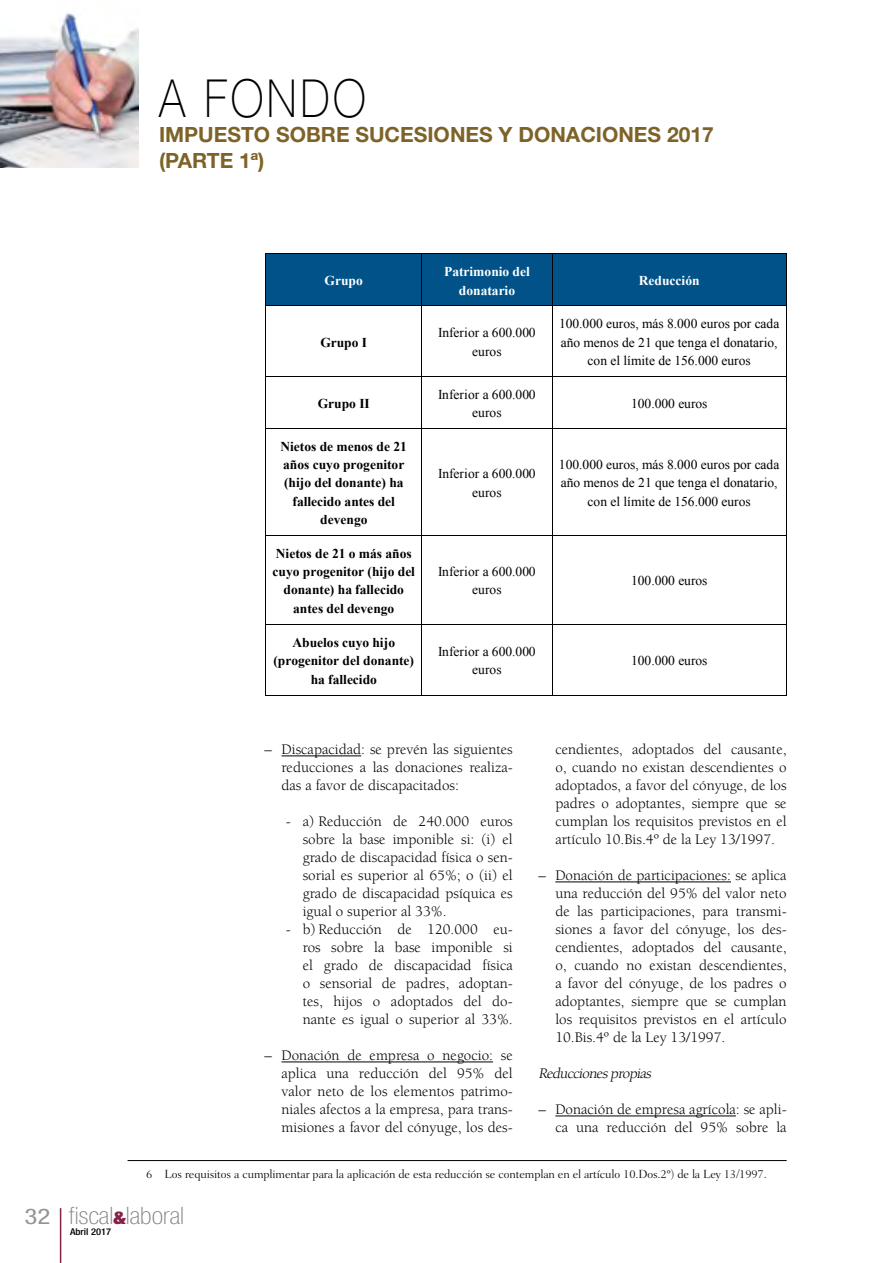
<style>
.page{position:relative;width:893px;height:1263px;background:#fff}
.page>*{position:absolute;margin:0;border:0;box-sizing:border-box;transform-origin:0 0}
.t1{font:100 52.5px "Helvetica Neue LT Std";letter-spacing:.08em;color:#000;scale:.84 1}
.t2{font:100 condensed 24px "Helvetica Neue LT Std";color:#808285;scale:1.12 1}
.t3{font:condensed 21.6px "Helvetica Neue LT Std";color:#939598;scale:1.25 1}
.t4{font:700 21px/25.2px "Helvetica Neue LT Std";color:#7e6328}
.t5{font:15px/18px "Berkeley Std";color:#000;text-align:justify}
.t6{font:italic 15px "Berkeley Std";color:#000}
.t7{font:13.5px/18.3px "Times New Roman";color:#000;text-align:center}
.t8{font:700 13.5px/18.3px "Times New Roman";color:#000;text-align:center}
.t9{font:700 13.5px/18.5px "Times New Roman";color:#fff;text-align:center}
.t10{font:300 12px "Fairfield LT Std";letter-spacing:-.01em;color:#000}
.t11{font:500 condensed 9.3px "Helvetica Neue LT Std";color:#000;scale:1.12 1}
.s1{font-weight:900;font-size:17.4px;color:#862149}
</style>
<div class="page">
<hr style="left:60px;top:1208px;width:1px;height:55px;background:#862149">
<img style="left:0;top:13px;width:138px;height:155px">
<hr style="left:281px;top:755px;width:80px;height:1px;background:#000">
<hr style="left:281px;top:1061px;width:212px;height:1px;background:#000">
<hr style="left:555px;top:881px;width:176px;height:1px;background:#000">
<hr style="left:555px;top:1115px;width:181px;height:1px;background:#000">
<hr style="left:128px;top:1160px;width:659px;height:1px;background:#000">
<div style="left:266px;top:254px;width:156px;height:9px;background:#005288"></div>
<div style="left:266px;top:263px;width:6px;height:33px;background:#005288"></div>
<div style="left:415px;top:263px;width:7px;height:33px;background:#005288"></div>
<div style="left:266px;top:296px;width:156px;height:10px;background:#005288"></div>
<div style="left:272px;top:263px;width:143px;height:33px;background:#005288"></div>
<div style="left:422px;top:254px;width:6px;height:52px;background:#005288"></div>
<div style="left:545px;top:254px;width:7px;height:52px;background:#005288"></div>
<div style="left:428px;top:254px;width:117px;height:26px;background:#005288"></div>
<div style="left:428px;top:280px;width:117px;height:26px;background:#005288"></div>
<div style="left:552px;top:254px;width:234px;height:9px;background:#005288"></div>
<div style="left:552px;top:263px;width:7px;height:33px;background:#005288"></div>
<div style="left:780px;top:263px;width:6px;height:33px;background:#005288"></div>
<div style="left:552px;top:296px;width:234px;height:10px;background:#005288"></div>
<div style="left:559px;top:263px;width:221px;height:33px;background:#005288"></div>
<hr style="left:266px;top:253px;width:156px;height:1px;background:#000">
<hr style="left:422px;top:253px;width:130px;height:1px;background:#000">
<hr style="left:552px;top:253px;width:234px;height:1px;background:#000">
<hr style="left:265px;top:254px;width:1px;height:52px;background:#000">
<hr style="left:422px;top:254px;width:1px;height:52px;background:#000">
<hr style="left:552px;top:254px;width:1px;height:52px;background:#000">
<hr style="left:786px;top:254px;width:1px;height:52px;background:#000">
<hr style="left:266px;top:306px;width:156px;height:1px;background:#000">
<hr style="left:422px;top:306px;width:130px;height:1px;background:#000">
<hr style="left:552px;top:306px;width:234px;height:1px;background:#000">
<hr style="left:265px;top:306px;width:1px;height:70px;background:#000">
<hr style="left:422px;top:306px;width:1px;height:70px;background:#000">
<hr style="left:552px;top:306px;width:1px;height:70px;background:#000">
<hr style="left:786px;top:306px;width:1px;height:70px;background:#000">
<hr style="left:266px;top:376px;width:156px;height:1px;background:#000">
<hr style="left:422px;top:376px;width:130px;height:1px;background:#000">
<hr style="left:552px;top:376px;width:234px;height:1px;background:#000">
<hr style="left:265px;top:377px;width:1px;height:51px;background:#000">
<hr style="left:422px;top:377px;width:1px;height:51px;background:#000">
<hr style="left:552px;top:377px;width:1px;height:51px;background:#000">
<hr style="left:786px;top:377px;width:1px;height:51px;background:#000">
<hr style="left:266px;top:428px;width:156px;height:1px;background:#000">
<hr style="left:422px;top:428px;width:130px;height:1px;background:#000">
<hr style="left:552px;top:428px;width:234px;height:1px;background:#000">
<hr style="left:265px;top:429px;width:1px;height:106px;background:#000">
<hr style="left:422px;top:429px;width:1px;height:106px;background:#000">
<hr style="left:552px;top:429px;width:1px;height:106px;background:#000">
<hr style="left:786px;top:429px;width:1px;height:106px;background:#000">
<hr style="left:266px;top:535px;width:156px;height:1px;background:#000">
<hr style="left:422px;top:535px;width:130px;height:1px;background:#000">
<hr style="left:552px;top:535px;width:234px;height:1px;background:#000">
<hr style="left:265px;top:536px;width:1px;height:88px;background:#000">
<hr style="left:422px;top:536px;width:1px;height:88px;background:#000">
<hr style="left:552px;top:536px;width:1px;height:88px;background:#000">
<hr style="left:786px;top:536px;width:1px;height:88px;background:#000">
<hr style="left:266px;top:624px;width:156px;height:1px;background:#000">
<hr style="left:422px;top:624px;width:130px;height:1px;background:#000">
<hr style="left:552px;top:624px;width:234px;height:1px;background:#000">
<hr style="left:265px;top:624px;width:1px;height:71px;background:#000">
<hr style="left:266px;top:695px;width:156px;height:1px;background:#000">
<hr style="left:422px;top:624px;width:1px;height:71px;background:#000">
<hr style="left:422px;top:695px;width:130px;height:1px;background:#000">
<hr style="left:552px;top:624px;width:1px;height:71px;background:#000">
<hr style="left:552px;top:695px;width:234px;height:1px;background:#000">
<hr style="left:786px;top:624px;width:1px;height:71px;background:#000">
<h1 class="t1" style="left:159px;top:68px;width:248px">A FONDO</h1>
<h3 class="t4" style="left:159px;top:122px;width:556px">IMPUESTO SOBRE SUCESIONES Y DONACIONES 2017 (PARTE 1ª)</h3>
<p class="t9" style="left:325px;top:271px;width:40px">Grupo</p>
<p class="t9" style="left:444px;top:262px;width:87px">Patrimonio del donatario</p>
<p class="t9" style="left:639px;top:271px;width:62px">Reducción</p>
<p class="t8" style="left:320px;top:333px;width:48px">Grupo I</p>
<p class="t7" style="left:438px;top:323px;width:99px">Inferior a 600.000 euros</p>
<p class="t7" style="left:559px;top:314px;width:222px">100.000 euros, más 8.000 euros por cada año menos de 21 que tenga el donatario, con el límite de 156.000 euros</p>
<p class="t8" style="left:318px;top:394px;width:54px">Grupo II</p>
<p class="t7" style="left:438px;top:385px;width:99px">Inferior a 600.000 euros</p>
<p class="t7" style="left:631px;top:394px;width:78px">100.000 euros</p>
<p class="t8" style="left:280px;top:437px;width:128px">Nietos de menos de 21 años cuyo progenitor (hijo del donante) ha fallecido antes del devengo</p>
<p class="t7" style="left:438px;top:464px;width:99px">Inferior a 600.000 euros</p>
<p class="t7" style="left:559px;top:455px;width:222px">100.000 euros, más 8.000 euros por cada año menos de 21 que tenga el donatario, con el límite de 156.000 euros</p>
<p class="t8" style="left:272px;top:544px;width:144px">Nietos de 21 o más años cuyo progenitor (hijo del donante) ha fallecido antes del devengo</p>
<p class="t7" style="left:438px;top:562px;width:99px">Inferior a 600.000 euros</p>
<p class="t7" style="left:631px;top:571px;width:78px">100.000 euros</p>
<p class="t8" style="left:273px;top:633px;width:142px">Abuelos cuyo hijo (progenitor del donante) ha fallecido</p>
<p class="t7" style="left:438px;top:642px;width:99px">Inferior a 600.000 euros</p>
<p class="t7" style="left:631px;top:651px;width:78px">100.000 euros</p>
<h3 class="t3" style="left:24px;top:1203px;width:22px">32</h3>
<p class="t5" style="left:555px;top:741px;width:233px">cendientes, adoptados del causante, o, cuando no existan descendientes o adoptados, a favor del cónyuge, de los padres o adoptantes, siempre que se cumplan los requisitos previstos en el artículo 10.Bis.4º de la Ley 13/1997.</p>
<p class="t5" style="left:555px;top:867px;width:233px;text-indent:-17px">– Donación de participaciones: se aplica una reducción del 95% del valor neto de las participaciones, para transmi&shy;siones a favor del cónyuge, los des&shy;cendientes, adoptados del causante, o, cuando no existan descendientes, a favor del cónyuge, de los padres o adoptantes, siempre que se cumplan los requisitos previstos en el artículo 10.Bis.4º de la Ley 13/1997.</p>
<p class="t6" style="left:538px;top:1066px;width:117px">Reduccionespropias</p>
<p class="t5" style="left:538px;top:1101px;width:250px;text-align:right">– Donación de empresa agrícola: se apli&shy;ca una reducción del 95% sobre la</p>
<p class="t10" style="left:146px;top:1167px;width:622px">6 Los requisitos a cumplimentar para la aplicación de esta reducción se contemplan en el artículo 10.Dos.2º) de la Ley 13/1997.</p>
<p class="t5" style="left:281px;top:741px;width:233px;text-indent:-17px">– Discapacidad: se prevén las siguientes reducciones a las donaciones realiza&shy;das a favor de discapacitados:</p>
<p class="t5" style="left:303px;top:813px;width:212px;text-indent:-17px">- a) Reducción de 240.000 euros sobre la base imponible si: (i) el grado de discapacidad física o sen&shy;sorial es superior al 65%; o (ii) el grado de discapacidad psíquica es igual o superior al 33%.</p>
<p class="t5" style="left:303px;top:921px;width:212px;text-indent:-17px">- b) Reducción de 120.000 eu&shy;ros sobre la base imponible si el grado de discapacidad física o sensorial de padres, adoptan&shy;tes, hijos o adoptados del do&shy;nante es igual o superior al 33%.</p>
<p class="t5" style="left:281px;top:1047px;width:233px;text-indent:-17px">– Donación de empresa o negocio: se aplica una reducción del 95% del valor neto de los elementos patrimo&shy;niales afectos a la empresa, para trans&shy;misiones a favor del cónyuge, los des-</p>
<h2 class="t2" style="left:69px;top:1202px;width:104px">fiscal<span class="s1">&amp;</span>laboral</h2>
<p class="t11" style="left:70px;top:1226px;width:38px">Abril 2017</p>
</div>
